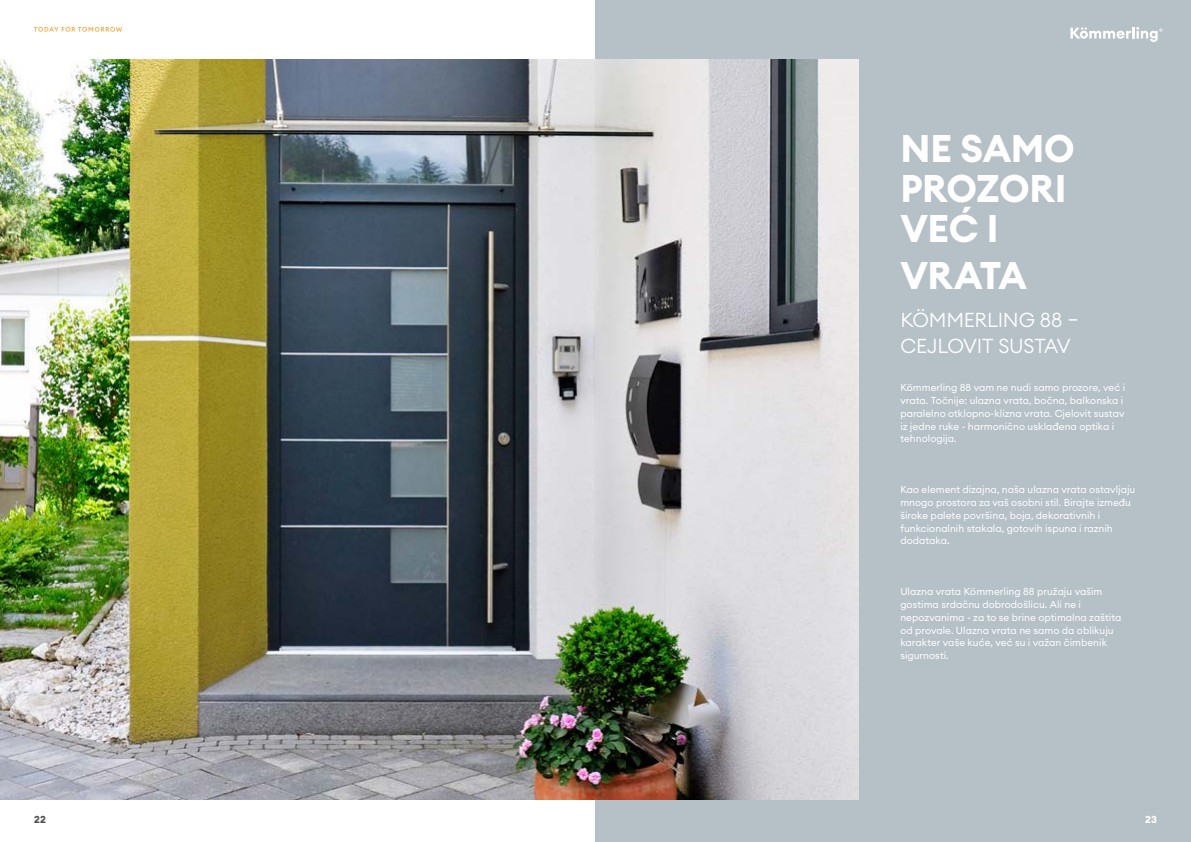
<style>
.page{position:relative;width:1191px;height:842px;background:#fff}
.page>*{position:absolute;margin:0;border:0;box-sizing:border-box;transform-origin:0 0}
.t1{font:700 38px/40px "Euclid Circular A";letter-spacing:-.01em;color:#fff}
.t2{font:300 20px/25.5px "Euclid Circular A";letter-spacing:-.01em;color:#fff}
.t3{font:10px/12.8px "Euclid Circular A";color:#fff}
.t4{font:700 10px "Euclid Circular A";color:#4d4d4f}
.t5{font:700 10px "Euclid Circular A";color:#fff}
</style>
<div class="page">
<div style="left:595px;top:0;width:596px;height:842px;background:#b5c0c7"></div>
<img style="left:0;top:60px;width:859px;height:739px">
<svg style="left:34px;top:27px;width:88px;height:5px"></svg>
<svg style="left:1070px;top:27px;width:92px;height:15px"></svg>
<h1 class="t1" style="left:900px;top:129px;width:176px">NE SAMO<br>PROZORI<br>VEĆ I</h1>
<h1 class="t1" style="left:900px;top:256px;width:128px">VRATA</h1>
<h2 class="t2" style="left:900px;top:307px;width:180px">KÖMMERLING 88 –<br>CEJLOVIT SUSTAV</h2>
<p class="t3" style="left:900px;top:381px;width:226px">Kömmerling 88 vam ne nudi samo prozore, već i vrata. Točnije: ulazna vrata, bočna, balkonska i paralelno otklopno-klizna vrata. Cjelovit sustav iz jedne ruke - harmonično usklađena optika i tehnologija.</p>
<p class="t3" style="left:900px;top:483px;width:236px">Kao element dizajna, naša ulazna vrata ostavljaju mnogo prostora za vaš osobni stil. Birajte između široke palete površina, boja, dekorativnih i funkcionalnih stakala, gotovih ispuna i raznih dodataka.</p>
<p class="t3" style="left:900px;top:585px;width:223px">Ulazna vrata Kömmerling 88 pružaju vašim gostima srdačnu dobrodošlicu. Ali ne i nepozvanima - za to se brine optimalna zaštita od provale. Ulazna vrata ne samo da oblikuju karakter vaše kuće, već su i važan čimbenik sigurnosti.</p>
<p class="t4" style="left:34px;top:813px;width:13px">22</p>
<p class="t5" style="left:1145px;top:813px;width:13px">23</p>
</div>
